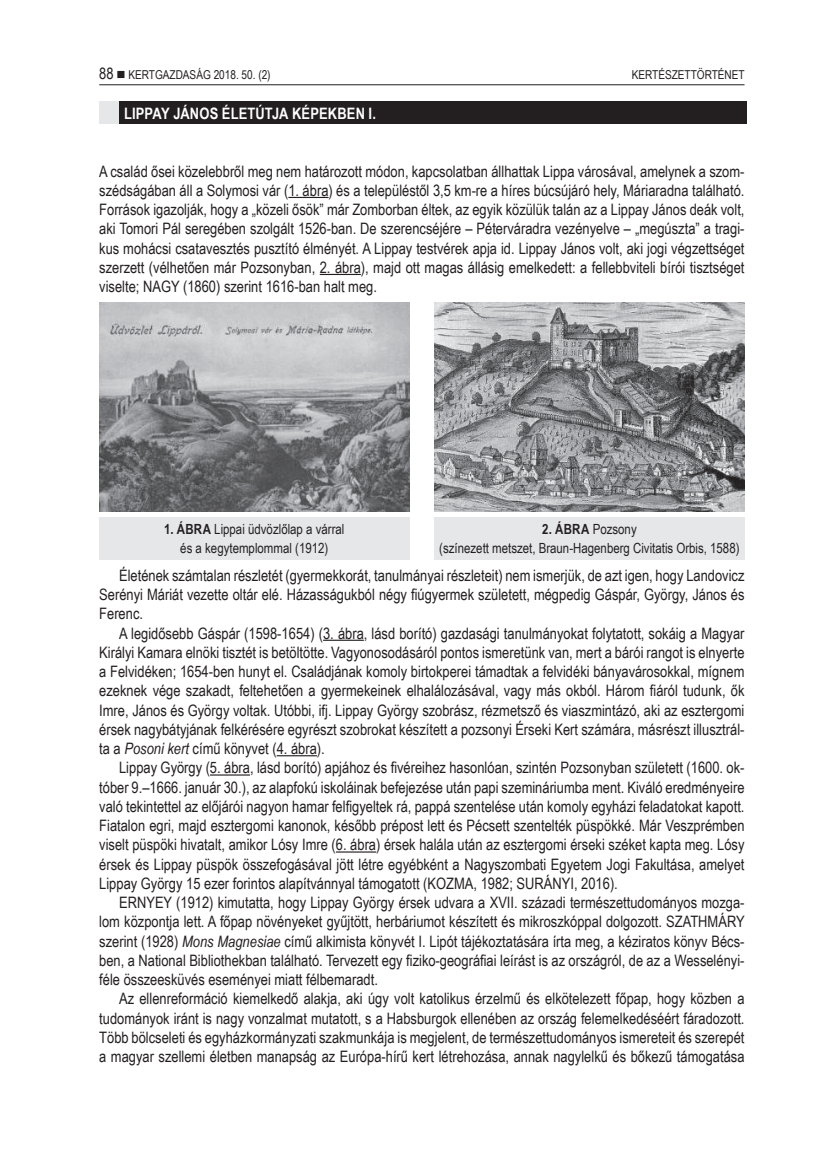
<style>
.page{position:relative;width:819px;height:1151px;background:#fff}
.page>*{position:absolute;margin:0;border:0;box-sizing:border-box;transform-origin:0 0}
.t1{font:15.75px/19.2px "Arial Narrow";color:#231f20;text-align:justify}
.t2{font:700 15.75px "Arial Narrow";letter-spacing:.01em;color:#fff}
.t3{font:14px/19.2px "Arial Narrow";color:#231f20;text-align:center}
.t4{font:12.25px "Arial Narrow";color:#231f20}
.s1{font-size:15.75px}
.s2{font-weight:700}
.s3{font-style:italic}
</style>
<div class="page">
<hr style="left:99px;top:84px;width:645px;height:1px;background:#231f20">
<div style="left:99px;top:102px;width:21px;height:22px;background:#e6e7e9"></div>
<div style="left:119px;top:102px;width:627px;height:22px;background:#231f20"></div>
<hr style="left:288px;top:197px;width:40px;height:1px;background:#231f20">
<hr style="left:320px;top:274px;width:41px;height:1px;background:#231f20">
<hr style="left:323px;top:640px;width:41px;height:1px;background:#231f20">
<hr style="left:277px;top:755px;width:40px;height:1px;background:#231f20">
<hr style="left:210px;top:774px;width:40px;height:2px;background:#231f20">
<hr style="left:336px;top:851px;width:40px;height:2px;background:#231f20">
<img style="left:99px;top:302px;width:310px;height:210px">
<img style="left:434px;top:302px;width:310px;height:210px">
<div style="left:99px;top:517px;width:310px;height:42px;background:#e6e7e9"></div>
<div style="left:434px;top:517px;width:310px;height:42px;background:#e6e7e9"></div>
<p class="t4" style="left:99px;top:68px;width:173px"><span class="s1">88</span> kertgazdaság 2018. 50. (2)</p>
<p class="t4" style="left:631px;top:68px;width:114px">kertészettörténet</p>
<p class="t2" style="left:124px;top:104px;width:253px">LIPPAY JÁNOS ÉLETÚTJA KÉPEKBEN I.</p>
<p class="t1" style="left:99px;top:161px;width:646px">A család ősei közelebbről meg nem határozott módon, kapcsolatban állhattak Lippa városával, amelynek a szom&shy;szédságában áll a Solymosi vár (1. ábra) és a településtől 3,5 km-re a híres búcsújáró hely, Máriaradna található.<br>Források igazolják, hogy a „közeli ősök” már Zomborban éltek, az egyik közülük talán az a Lippay János deák volt, aki Tomori Pál seregében szolgált 1526-ban. De szerencséjére – Péterváradra vezényelve – „megúszta” a tragi&shy;kus mohácsi csatavesztés pusztító élményét. A Lippay testvérek apja id. Lippay János volt, aki jogi végzettséget szerzett (vélhetően már Pozsonyban, 2. ábra), majd ott magas állásig emelkedett: a fellebbviteli bírói tisztséget viselte; NAGY (1860) szerint 1616-ban halt meg.</p>
<p class="t3" style="left:164px;top:519px;width:182px"><span class="s2">1. ÁBRA</span> Lippai üdvözlőlap a várral és a kegytemplommal (1912)</p>
<p class="t3" style="left:439px;top:519px;width:302px"><span class="s2">2. ÁBRA</span> Pozsony<br>(színezett metszet, Braun-Hagenberg Civitatis Orbis, 1588)</p>
<p class="t1" style="left:99px;top:565px;width:646px;text-indent:20px">Életének számtalan részletét (gyermekkorát, tanulmányai részleteit) nem ismerjük, de azt igen, hogy Landovicz Serényi Máriát vezette oltár elé. Házasságukból négy fiúgyermek született, mégpedig Gáspár, György, János és Ferenc.</p>
<p class="t1" style="left:99px;top:623px;width:646px;text-indent:20px">A legidősebb Gáspár (1598-1654) (3. ábra, lásd borító) gazdasági tanulmányokat folytatott, sokáig a Magyar Királyi Kamara elnöki tisztét is betöltötte. Vagyonosodásáról pontos ismeretünk van, mert a bárói rangot is elnyerte a Felvidéken; 1654-ben hunyt el. Családjának komoly birtokperei támadtak a felvidéki bányavárosokkal, mígnem ezeknek vége szakadt, feltehetően a gyermekeinek elhalálozásával, vagy más okból. Három fiáról tudunk, ők Imre, János és György voltak. Utóbbi, ifj. Lippay György szobrász, rézmetsző és viaszmintázó, aki az esztergomi érsek nagybátyjának felkérésére egyrészt szobrokat készített a pozsonyi Érseki Kert számára, másrészt illusztrál&shy;ta a <span class="s3">Posoni kert</span> című könyvet (4. ábra).</p>
<p class="t1" style="left:99px;top:758px;width:646px;text-indent:20px">Lippay György (5. ábra, lásd borító) apjához és fivéreihez hasonlóan, szintén Pozsonyban született (1600. ok&shy;tóber 9.–1666. január 30.), az alapfokú iskoláinak befejezése után papi szemináriumba ment. Kiváló eredményeire való tekintettel az előjárói nagyon hamar felfigyeltek rá, pappá szentelése után komoly egyházi feladatokat kapott.<br>Fiatalon egri, majd esztergomi kanonok, később prépost lett és Pécsett szentelték püspökké. Már Veszprémben viselt püspöki hivatalt, amikor Lósy Imre (6. ábra) érsek halála után az esztergomi érseki széket kapta meg. Lósy érsek és Lippay püspök összefogásával jött létre egyébként a Nagyszombati Egyetem Jogi Fakultása, amelyet Lippay György 15 ezer forintos alapítvánnyal támogatott (KOZMA, 1982; SURÁNYI, 2016).</p>
<p class="t1" style="left:99px;top:893px;width:647px;text-indent:20px">ERNYEY (1912) kimutatta, hogy Lippay György érsek udvara a XVII. századi természettudományos mozga&shy;lom központja lett. A főpap növényeket gyűjtött, herbáriumot készített és mikroszkóppal dolgozott. SZATHMÁRY szerint (1928) <span class="s3">Mons Magnesiae</span> című alkimista könyvét I. Lipót tájékoztatására írta meg, a kéziratos könyv Bécs&shy;ben, a National Bibliothekban található. Tervezett egy fiziko-geográfiai leírást is az országról, de az a Wesselényi&shy;féle összeesküvés eseményei miatt félbemaradt.</p>
<p class="t1" style="left:99px;top:989px;width:646px;text-indent:20px">Az ellenreformáció kiemelkedő alakja, aki úgy volt katolikus érzelmű és elkötelezett főpap, hogy közben a tudományok iránt is nagy vonzalmat mutatott, s a Habsburgok ellenében az ország felemelkedéséért fáradozott.<br>Több bölcseleti és egyházkormányzati szakmunkája is megjelent, de természettudományos ismereteit és szerepét a magyar szellemi életben manapság az Európa-hírű kert létrehozása, annak nagylelkű és bőkezű támogatása</p>
</div>
